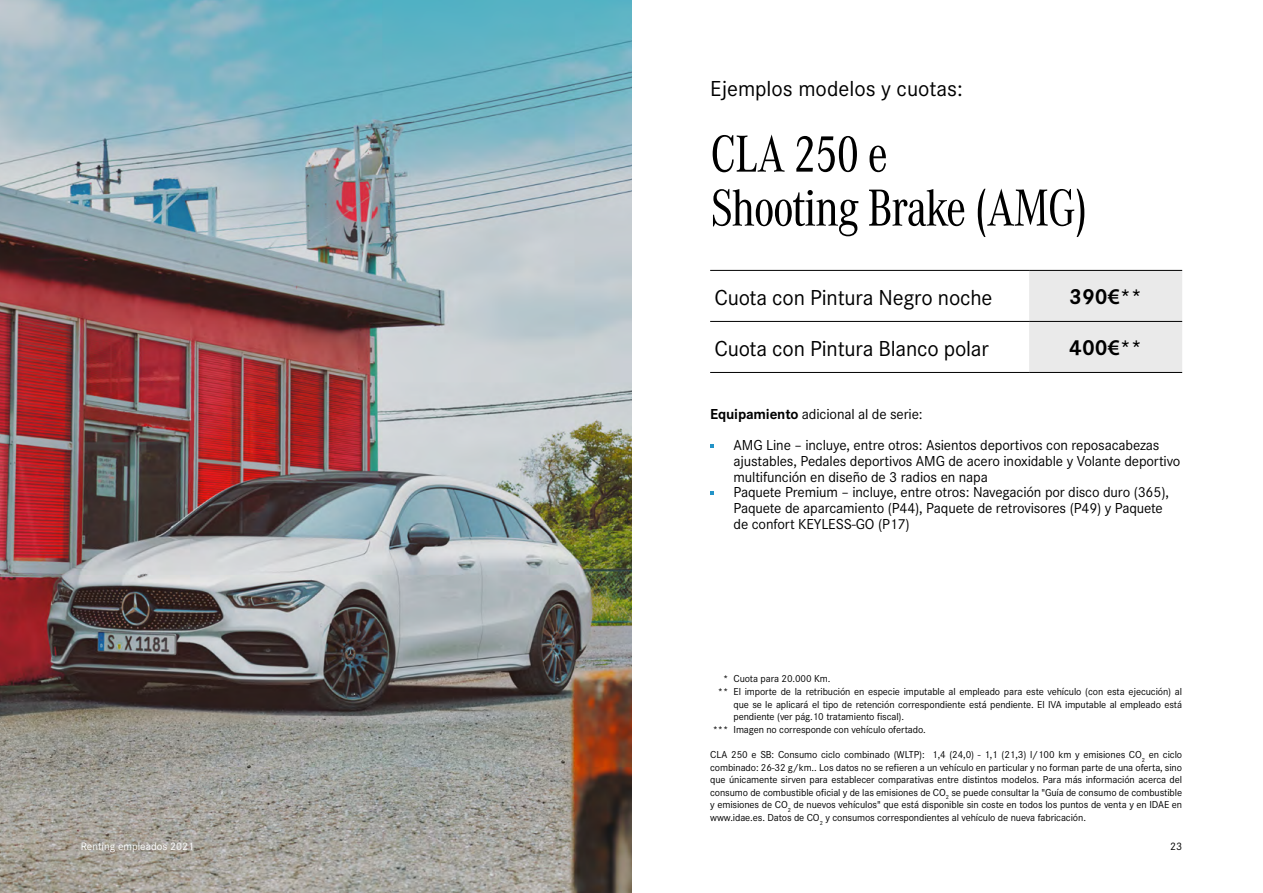
<style>
.page{position:relative;width:1263px;height:893px;background:#fff}
.page>*{position:absolute;margin:0;border:0;box-sizing:border-box;transform-origin:0 0}
.t1{font:54px/54px "Corporate A Con";letter-spacing:-.03em;color:#000}
.t2{font:22.5px "Corporate S";letter-spacing:-.01em;color:#000}
.t3{font:700 22.5px "Corporate S";color:#000}
.t4{font:15px/15.8px "Corporate S";letter-spacing:-.01em;color:#000}
.t5{font:11.25px "Corporate S";color:#fff}
.t6{font:11.25px "Corporate S";color:#000}
.t7{font:10.5px/12.6px "Corporate S";letter-spacing:-.01em;color:#000;text-align:justify}
.s1{font-family:"Myriad Pro";font-weight:600}
.s2{font-weight:700}
</style>
<div class="page">
<img style="left:0;top:0;width:631px;height:893px">
<svg style="left:710px;top:444px;width:4px;height:4px"></svg>
<svg style="left:710px;top:491px;width:4px;height:4px"></svg>
<div style="left:1029px;top:271px;width:153px;height:101px;background:#eaeaea"></div>
<hr style="left:1029px;top:270px;width:153px;height:1px;background:#000">
<hr style="left:710px;top:321px;width:319px;height:1px;background:#000">
<hr style="left:1029px;top:321px;width:153px;height:1px;background:#000">
<hr style="left:710px;top:372px;width:319px;height:1px;background:#000">
<hr style="left:1029px;top:372px;width:153px;height:1px;background:#000">
<hr style="left:710px;top:270px;width:319px;height:1px;background:#000">
<h2 class="t2" style="left:710px;top:76px;width:254px">Ejemplos modelos y cuotas:</h2>
<h1 class="t1" style="left:710px;top:128px;width:379px">CLA 250 e<br>Shooting Brake (AMG)</h1>
<h2 class="t2" style="left:714px;top:284px;width:279px">Cuota con Pintura Negro noche</h2>
<h2 class="t3" style="left:1069px;top:284px;width:74px">390<span class="s1">€</span>**</h2>
<h2 class="t2" style="left:714px;top:335px;width:276px">Cuota con Pintura Blanco polar</h2>
<h2 class="t3" style="left:1069px;top:335px;width:74px">400<span class="s1">€</span>**</h2>
<h3 class="t4" style="left:733px;top:398px;width:427px;line-height:31.5px;text-indent:-23px"><span class="s2">Equipamiento</span> adicional al de serie:<br>AMG Line – incluye, entre otros: Asientos deportivos con reposacabezas</h3>
<p class="t4" style="left:733px;top:453px;width:448px">ajustables, Pedales deportivos AMG de acero inoxidable y Volante deportivo multifunción en diseño de 3 radios en napa<br>Paquete Premium – incluye, entre otros: Navegación por disco duro (365), Paquete de aparcamiento (P44), Paquete de retrovisores (P49) y Paquete de confort KEYLESS-GO (P17)</p>
<p class="t7" style="left:723px;top:673px;width:109px">* Cuota para 20.000 Km.</p>
<p class="t7" style="left:718px;top:685px;width:466px">** El importe de la retribución en especie imputable al empleado para este vehículo (con esta ejecución) al</p>
<p class="t7" style="left:733px;top:698px;width:450px">que se le aplicará el tipo de retención correspondiente está pendiente. El IVA imputable al empleado está</p>
<p class="t7" style="left:733px;top:710px;width:172px">pendiente (ver pág.10 tratamiento fiscal).</p>
<p class="t7" style="left:713px;top:723px;width:215px">*** Imagen no corresponde con vehículo ofertado.</p>
<p class="t7" style="left:710px;top:748px;width:473px">CLA 250 e SB: Consumo ciclo combinado (WLTP): 1,4 (24,0) - 1,1 (21,3) l/100 km y emisiones CO<sub>2</sub> en ciclo combinado: 26-32 g/km.. Los datos no se refieren a un vehículo en particular y no forman parte de una oferta, sino que únicamente sirven para establecer comparativas entre distintos modelos. Para más información acerca del consumo de combustible oficial y de las emisiones de CO<sub>2</sub> se puede consultar la "Guía de consumo de combustible y emisiones de CO<sub>2</sub> de nuevos vehículos" que está disponible sin coste en todos los puntos de venta y en IDAE en www.idae.es. Datos de CO<sub>2</sub> y consumos correspondientes al vehículo de nueva fabricación.</p>
<p class="t5" style="left:81px;top:840px;width:115px">Renting empleados 2021</p>
<p class="t6" style="left:1170px;top:840px;width:13px">23</p>
</div>
